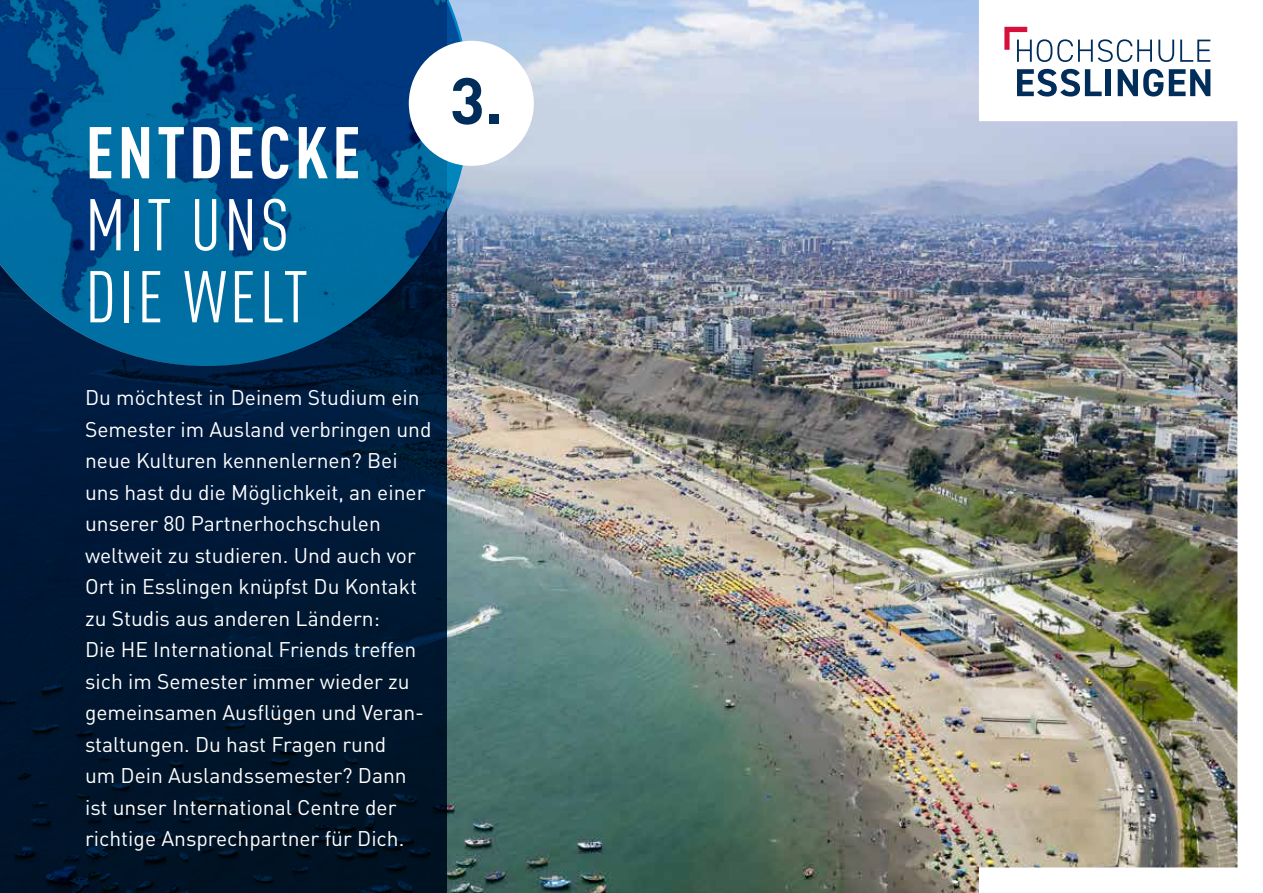
<style>
.page{position:relative;width:1263px;height:893px;background:#fff}
.page>*{position:absolute;margin:0;border:0;box-sizing:border-box;transform-origin:0 0}
.t1{font:condensed 72px/72px "DIN Pro";letter-spacing:.05em;color:#fff}
.t2{font:700 condensed 72px "DIN Pro";letter-spacing:.05em;color:#fff}
.t3{font:700 64.8px "DIN Pro";color:#002d5a}
.t4{font:21px/31.5px "DIN Pro";color:#fff}
</style>
<div class="page">
<img style="left:446px;top:0;width:533px;height:893px">
<svg style="left:0;top:366px;width:446px;height:527px;background:#001731"></svg>
<svg style="left:0;top:0;width:470px;height:366px;background:#035288"></svg>
<div style="left:409px;top:41px;width:125px;height:125px;background:#fff;border-radius:50%"></div>
<img style="left:979px;top:26px;width:259px;height:842px">
<svg style="left:1017px;top:69px;width:85px;height:28px"></svg>
<div style="left:1106px;top:69px;width:5px;height:27px;background:#002d5a"></div>
<svg style="left:1118px;top:69px;width:45px;height:28px"></svg>
<svg style="left:1169px;top:69px;width:41px;height:27px"></svg>
<svg style="left:1004px;top:27px;width:148px;height:35px"></svg>
<svg style="left:1158px;top:40px;width:16px;height:22px"></svg>
<svg style="left:1180px;top:40px;width:30px;height:22px"></svg>
<h1 class="t2" style="left:85px;top:100px;width:277px">ENTDECKE</h1>
<h1 class="t1" style="left:85px;top:185px;width:224px">MIT UNS<br>DIE WELT</h1>
<h2 class="t3" style="left:450px;top:50px;width:55px">3.</h2>
<p class="t4" style="left:85px;top:380px;width:348px">Du möchtest in Deinem Studium ein Semester im Ausland verbringen und neue Kulturen kennenlernen? Bei uns hast du die Möglichkeit, an einer unserer 80 Partnerhochschulen weltweit zu studieren. Und auch vor Ort in Esslingen knüpfst Du Kontakt zu Studis aus anderen Ländern:<br>Die HE International Friends treffen sich im Semester immer wieder zu gemeinsamen Ausflügen und Veran&shy;staltungen. Du hast Fragen rund<br>um Dein Auslandssemester? Dann ist unser International Centre der richtige Ansprechpartner für Dich.</p>
</div>
